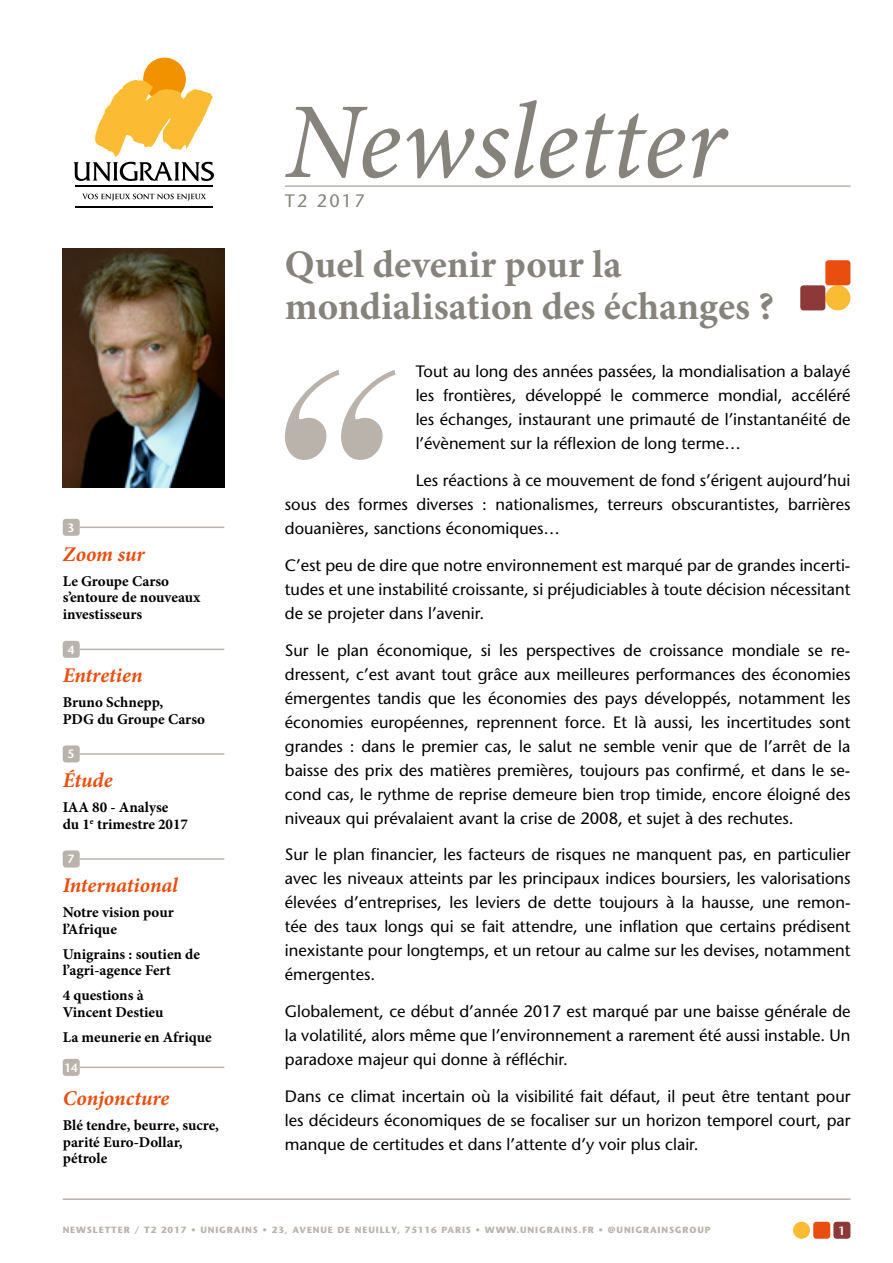
<style>
.page{position:relative;width:893px;height:1263px;background:#fff}
.page>*{position:absolute;margin:0;border:0;box-sizing:border-box;transform-origin:0 0}
.t1{font:italic 108px "Minion Pro";letter-spacing:-.005em;color:#86837d}
.t2{font:700 39px/42px "Minion Pro";color:#86837d}
.t3{font:italic 700 21px "Minion Pro";letter-spacing:-.005em;color:#e94e0f}
.t4{font:500 18px "Stone Sans Std";letter-spacing:.12em;color:#86837d}
.t5{font:500 16.5px/24px "Stone Sans Std";color:#000;text-align:justify}
.t6{font:700 15px/16.5px "Minion Pro";color:#000}
.t7{font:600 12px "Stone Sans Std";color:#fff}
.t8{font:700 9px "Stone Sans Std";letter-spacing:.1em;color:#b9b3ab}
</style>
<div class="page">
<div style="left:793px;top:1222px;width:17px;height:17px;background:#fbbc33;border-radius:50%"></div>
<div style="left:813px;top:1222px;width:17px;height:17px;background:#e94e0f;border-radius:3px"></div>
<div style="left:833px;top:1222px;width:17px;height:17px;background:#8d393a;border-radius:3px"></div>
<div style="left:143px;top:58px;width:43px;height:43px;background:#f39200;border-radius:50%"></div>
<svg style="left:74px;top:80px;width:140px;height:101px"></svg>
<hr style="left:76px;top:186px;width:137px;height:1px;background:#000">
<svg style="left:82px;top:194px;width:124px;height:7px"></svg>
<hr style="left:76px;top:206px;width:137px;height:1px;background:#000">
<img style="left:63px;top:249px;width:161px;height:238px">
<svg style="left:285px;top:370px;width:110px;height:90px"></svg>
<hr style="left:285px;top:185px;width:565px;height:2px;background:#b9b3ab">
<div style="left:63px;top:519px;width:17px;height:17px;background:#b9b3ab;border-radius:3px"></div>
<hr style="left:80px;top:526px;width:144px;height:2px;background:#b9b3ab">
<div style="left:63px;top:641px;width:17px;height:17px;background:#b9b3ab;border-radius:3px"></div>
<hr style="left:80px;top:649px;width:144px;height:1px;background:#b9b3ab">
<div style="left:63px;top:745px;width:17px;height:17px;background:#b9b3ab;border-radius:3px"></div>
<hr style="left:80px;top:753px;width:144px;height:2px;background:#b9b3ab">
<div style="left:63px;top:850px;width:17px;height:17px;background:#b9b3ab;border-radius:3px"></div>
<hr style="left:80px;top:858px;width:144px;height:2px;background:#b9b3ab">
<div style="left:63px;top:1059px;width:17px;height:17px;background:#b9b3ab;border-radius:3px"></div>
<hr style="left:80px;top:1066px;width:144px;height:2px;background:#b9b3ab">
<div style="left:825px;top:285px;width:25px;height:25px;background:#fbbc33;border-radius:50%"></div>
<div style="left:825px;top:260px;width:25px;height:25px;background:#e94e0f;border-radius:3px"></div>
<div style="left:800px;top:285px;width:25px;height:25px;background:#8d393a;border-radius:3px"></div>
<hr style="left:63px;top:1198px;width:787px;height:2px;background:#b9b3ab">
<p class="t7" style="left:68px;top:520px;width:8px">3</p>
<p class="t3" style="left:63px;top:539px;width:83px">Zoom sur</p>
<p class="t6" style="left:63px;top:572px;width:139px">Le Groupe Carso s’entoure de nouveaux investisseurs</p>
<p class="t7" style="left:68px;top:642px;width:8px">4</p>
<p class="t3" style="left:63px;top:660px;width:81px">Entretien</p>
<p class="t6" style="left:63px;top:694px;width:144px">Bruno Schnepp,<br>PDG du Groupe Carso</p>
<p class="t7" style="left:68px;top:747px;width:8px">5</p>
<p class="t3" style="left:63px;top:765px;width:51px">Étude</p>
<p class="t6" style="left:63px;top:799px;width:127px">IAA 80 - Analyse du 1<sup>e</sup> trimestre 2017</p>
<p class="t7" style="left:68px;top:852px;width:8px">7</p>
<p class="t3" style="left:63px;top:870px;width:117px">International</p>
<p class="t6" style="left:63px;top:904px;width:113px">Notre vision pour l’Afrique</p>
<p class="t6" style="left:63px;top:945px;width:139px">Unigrains : soutien de l’agri-agence Fert</p>
<p class="t6" style="left:63px;top:987px;width:102px">4 questions à<br>Vincent Destieu</p>
<p class="t6" style="left:63px;top:1028px;width:150px">La meunerie en Afrique</p>
<p class="t7" style="left:64px;top:1060px;width:15px">14</p>
<p class="t3" style="left:63px;top:1083px;width:108px">Conjoncture</p>
<p class="t6" style="left:63px;top:1117px;width:158px">Blé tendre, beurre, sucre, parité Euro-Dollar, pétrole</p>
<h1 class="t1" style="left:285px;top:69px;width:442px">Newsletter</h1>
<p class="t4" style="left:285px;top:190px;width:81px">T2 2017</p>
<h2 class="t2" style="left:285px;top:243px;width:491px">Quel devenir pour la mondialisation des échanges ?</h2>
<p class="t5" style="left:416px;top:359px;width:436px">Tout au long des années passées, la mondialisation a balayé les frontières, développé le commerce mondial, accéléré les échanges, instaurant une primauté de l’instantanéité de l’évènement sur la réflexion de long terme…</p>
<p class="t5" style="left:285px;top:468px;width:567px;text-indent:131px">Les réactions à ce mouvement de fond s’érigent aujourd’hui sous des formes diverses : nationalismes, terreurs obscurantistes, barrières douanières, sanctions économiques…</p>
<p class="t5" style="left:285px;top:553px;width:567px">C’est peu de dire que notre environnement est marqué par de grandes incerti&shy;tudes et une instabilité croissante, si préjudiciables à toute décision nécessitant de se projeter dans l’avenir.</p>
<p class="t5" style="left:285px;top:638px;width:567px">Sur le plan économique, si les perspectives de croissance mondiale se re&shy;dressent, c’est avant tout grâce aux meilleures performances des économies émergentes tandis que les économies des pays développés, notamment les économies européennes, reprennent force. Et là aussi, les incertitudes sont grandes : dans le premier cas, le salut ne semble venir que de l’arrêt de la baisse des prix des matières premières, toujours pas confirmé, et dans le se&shy;cond cas, le rythme de reprise demeure bien trop timide, encore éloigné des niveaux qui prévalaient avant la crise de 2008, et sujet à des rechutes.</p>
<p class="t5" style="left:285px;top:843px;width:567px">Sur le plan financier, les facteurs de risques ne manquent pas, en particulier avec les niveaux atteints par les principaux indices boursiers, les valorisations élevées d’entreprises, les leviers de dette toujours à la hausse, une remon&shy;tée des taux longs qui se fait attendre, une inflation que certains prédisent inexistante pour longtemps, et un retour au calme sur les devises, notamment émergentes.</p>
<p class="t5" style="left:285px;top:999px;width:567px">Globalement, ce début d’année 2017 est marqué par une baisse générale de la volatilité, alors même que l’environnement a rarement été aussi instable. Un paradoxe majeur qui donne à réfléchir.</p>
<p class="t5" style="left:285px;top:1084px;width:567px">Dans ce climat incertain où la visibilité fait défaut, il peut être tentant pour les décideurs économiques de se focaliser sur un horizon temporel court, par manque de certitudes et dans l’attente d’y voir plus clair.</p>
<p class="t8" style="left:63px;top:1225px;width:649px">NEWSLETTER / T2 2017 • UNIGRAINS • 23, AVENUE DE NEUILLY, 75116 PARIS • WWW.UNIGRAINS.FR • @UNIGRAINSGROUP</p>
<p class="t7" style="left:838px;top:1223px;width:8px">1</p>
</div>
